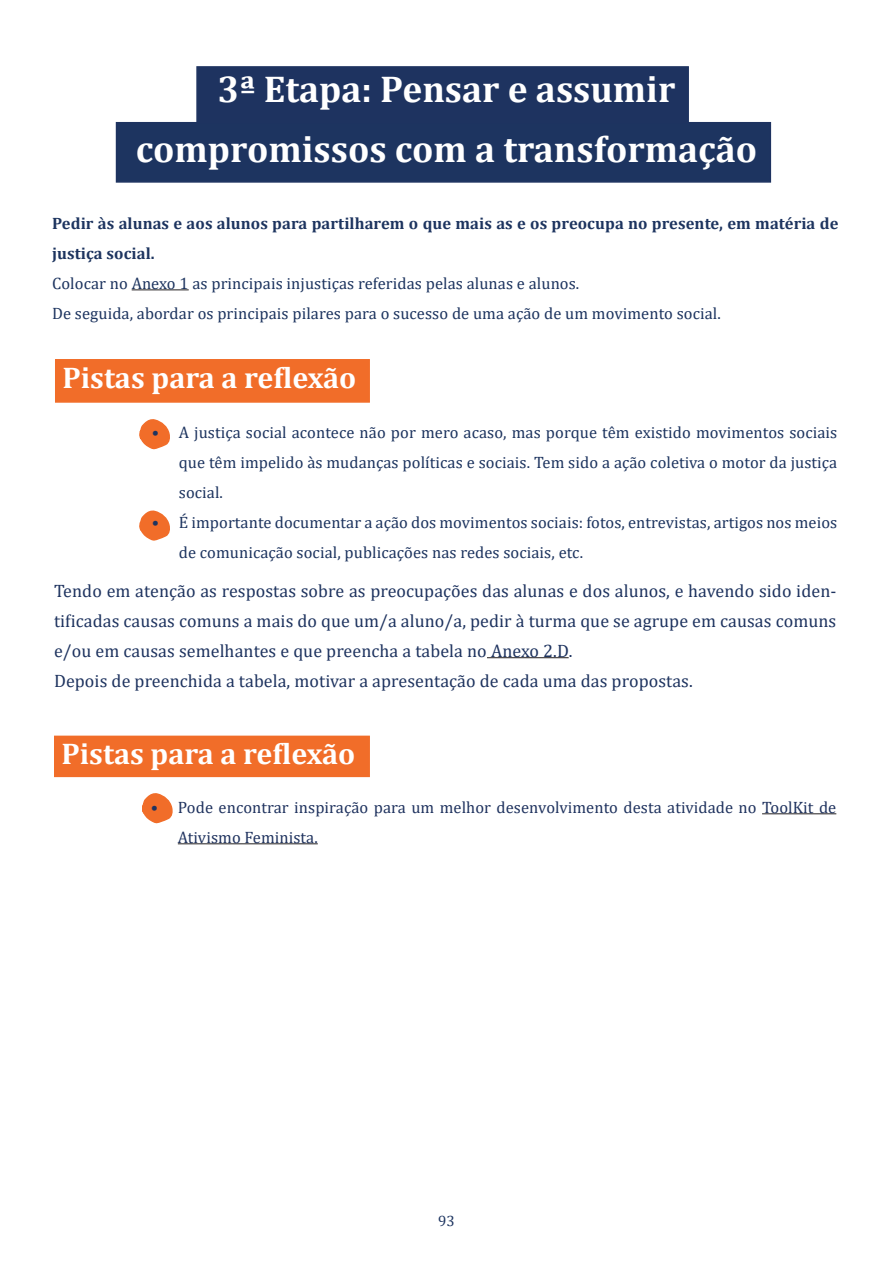
<style>
.page{position:relative;width:893px;height:1263px;background:#fff}
.page>*{position:absolute;margin:0;border:0;box-sizing:border-box;transform-origin:0 0}
.t1{font:700 37.5px "Cambria";color:#fff}
.t2{font:700 30px "Cambria";color:#fff}
.t3{font:18px/30px "Cambria";letter-spacing:.005em;color:#1e335f;text-align:justify}
.t4{font:16.5px/30px "Cambria";letter-spacing:.005em;color:#1d345f;text-align:justify}
.t5{font:700 16.5px/30px "Cambria";letter-spacing:.005em;color:#1d345f}
.t6{font:16.5px/30px "Cambria";letter-spacing:.005em;color:#20335f}
.t7{font:15px "Cambria";color:#1d3460}
</style>
<div class="page">
<hr style="left:132px;top:289px;width:57px;height:1px;background:#231f20">
<div style="left:55px;top:359px;width:315px;height:44px;background:#f16d29;border:2px solid #f16d29"></div>
<div style="left:196px;top:66px;width:493px;height:75px;background:#1e3360;border:2px solid #1e3360"></div>
<div style="left:116px;top:122px;width:655px;height:61px;background:#1d3460;border:2px solid #1e3360"></div>
<hr style="left:487px;top:657px;width:82px;height:1px;background:#231f20">
<div style="left:54px;top:736px;width:316px;height:41px;background:#f16d29"></div>
<svg style="left:139px;top:419px;width:31px;height:31px"></svg>
<svg style="left:139px;top:510px;width:31px;height:31px"></svg>
<svg style="left:142px;top:793px;width:31px;height:31px"></svg>
<hr style="left:762px;top:813px;width:74px;height:1px;background:#231f20">
<hr style="left:178px;top:843px;width:140px;height:1px;background:#231f20">
<p class="t1" style="left:218px;top:63px;width:459px">3ª Etapa: Pensar e assumir</p>
<p class="t1" style="left:136px;top:123px;width:623px">compromissos com a transformação</p>
<p class="t5" style="left:52px;top:208px;width:788px">Pedir às alunas e aos alunos para partilharem o que mais as e os preocupa no presente, em matéria de justiça social.</p>
<p class="t4" style="left:52px;top:268px;width:529px">Colocar no Anexo 1 as principais injustiças referidas pelas alunas e alunos.</p>
<p class="t4" style="left:52px;top:298px;width:670px">De seguida, abordar os principais pilares para o sucesso de uma ação de um movimento social.</p>
<p class="t2" style="left:62px;top:357px;width:295px">Pistas para a reflexão</p>
<p class="t4" style="left:179px;top:417px;width:660px;text-indent:-27px">• A justiça social acontece não por mero acaso, mas porque têm existido movimentos sociais que têm impelido às mudanças políticas e sociais. Tem sido a ação coletiva o motor da justiça social.</p>
<p class="t4" style="left:179px;top:507px;width:660px;text-indent:-27px">• É importante documentar a ação dos movimentos sociais: fotos, entrevistas, artigos nos meios de comunicação social, publicações nas redes sociais, etc.</p>
<p class="t3" style="left:54px;top:575px;width:784px">Tendo em atenção as respostas sobre as preocupações das alunas e dos alunos, e havendo sido iden&shy;tificadas causas comuns a mais do que um/a aluno/a, pedir à turma que se agrupe em causas comuns e/ou em causas semelhantes e que preencha a tabela no Anexo 2.D.</p>
<p class="t3" style="left:54px;top:665px;width:640px">Depois de preenchida a tabela, motivar a apresentação de cada uma das propostas.</p>
<p class="t2" style="left:61px;top:732px;width:295px">Pistas para a reflexão</p>
<p class="t6" style="left:178px;top:792px;width:660px;text-indent:-27px">• Pode encontrar inspiração para um melhor desenvolvimento desta atividade no ToolKit de<br>Ativismo Feminista.</p>
<p class="t7" style="left:438px;top:1212px;width:18px">93</p>
</div>
